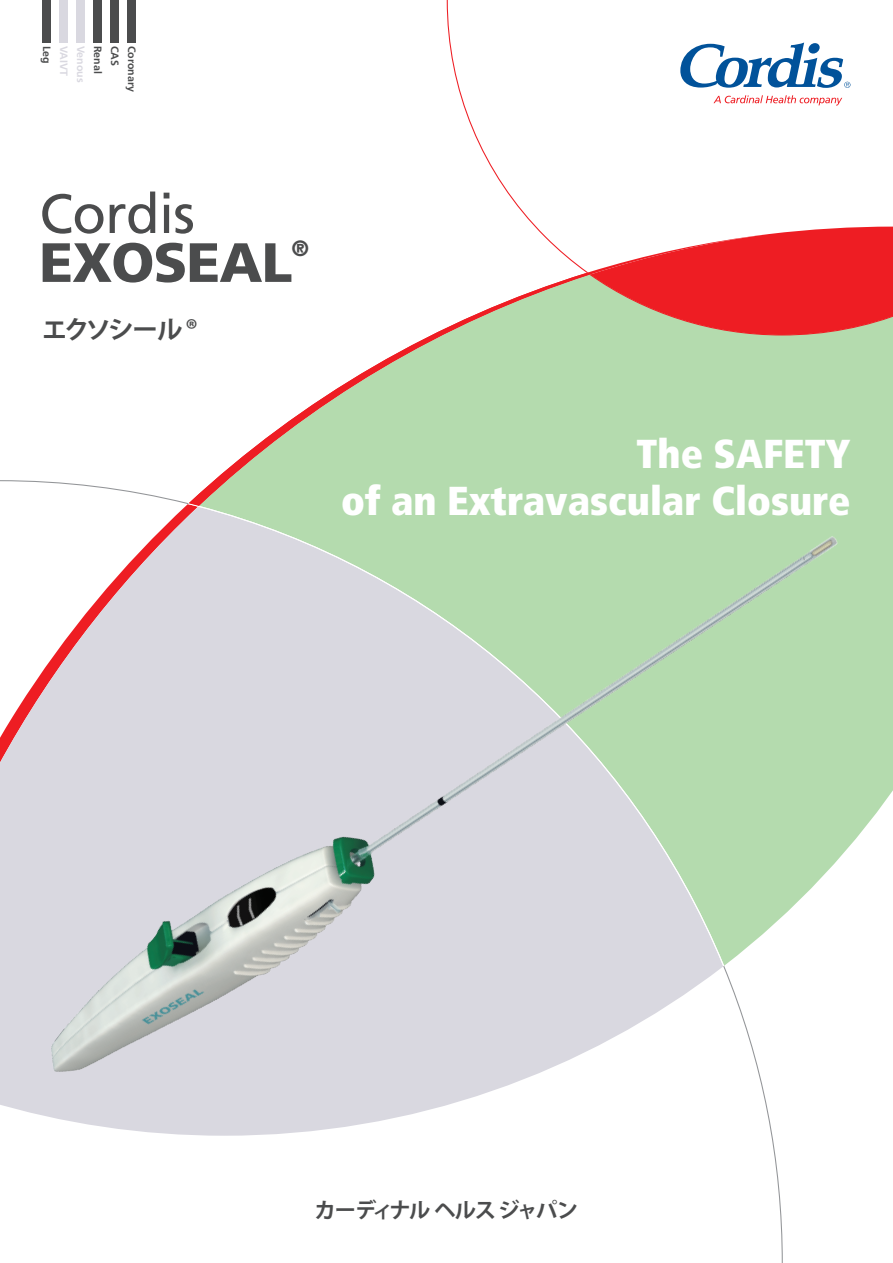
<style>
.page{position:relative;width:893px;height:1263px;background:#fff}
.page>*{position:absolute;margin:0;border:0;box-sizing:border-box;transform-origin:0 0}
.t1{font:900 55.35px "Frutiger LT Std";letter-spacing:-.015em;color:#4b4c4d}
.t2{font:55.35px "Frutiger LT Std";letter-spacing:-.015em;color:#4b4c4d}
.t3{font:900 condensed 40.35px "Frutiger LT Std";color:#fff}
.t4{font:700 25.5px "Koz Go Pro";letter-spacing:-.11em;color:#4b4c4d}
.t5{font:900 22.05px "Frutiger LT Std";color:#4b4c4d}
.t6{font:700 21.3px "Koz Go Pro";letter-spacing:-.075em;color:#4b4c4d}
.t7{font:700 10.65px "Frutiger LT Std";color:#4b4c4d}
.t8{font:700 10.65px "Frutiger LT Std";color:#d9d8e0}
</style>
<div class="page">
<div style="left:589px;top:335px;width:304px;height:107px;background:#b4dbae"></div>
<svg style="left:261px;top:327px;width:328px;height:115px;fill:#b4dbae"></svg>
<img style="left:0;top:442px;width:893px;height:821px">
<svg style="left:447px;top:0;width:446px;height:335px"></svg>
<div style="left:43px;top:0;width:8px;height:43px;background:#4b4c4d"></div>
<div style="left:60px;top:0;width:8px;height:43px;background:#d9d8e0"></div>
<div style="left:77px;top:0;width:8px;height:43px;background:#d9d8e0"></div>
<div style="left:94px;top:0;width:8px;height:43px;background:#4b4c4d"></div>
<div style="left:111px;top:0;width:8px;height:43px;background:#4b4c4d"></div>
<div style="left:128px;top:0;width:8px;height:43px;background:#4b4c4d"></div>
<p class="t7" style="left:53px;top:46px;width:19px;rotate:90deg">Leg</p>
<p class="t8" style="left:70px;top:46px;width:31px;rotate:90deg">VAIVT</p>
<p class="t8" style="left:87px;top:46px;width:38px;rotate:90deg">Venous</p>
<p class="t7" style="left:104px;top:46px;width:29px;rotate:90deg">Renal</p>
<p class="t7" style="left:121px;top:46px;width:22px;rotate:90deg">CAS</p>
<p class="t7" style="left:138px;top:46px;width:47px;rotate:90deg">Coronary</p>
<p class="t2" style="left:39px;top:181px;width:157px">Cordis</p>
<p class="t1" style="left:39px;top:229px;width:254px">EXOSEAL</p>
<p class="t5" style="left:291px;top:235px;width:19px">®</p>
<p class="t4" style="left:42px;top:313px;width:158px">エクソシール ®</p>
<p class="t3" style="left:637px;top:430px;width:215px">The SAFETY</p>
<p class="t3" style="left:341px;top:476px;width:511px">of an Extravascular Closure</p>
<p class="t6" style="left:315px;top:1196px;width:265px">カーディナル ヘルス ジャパン</p>
</div>
